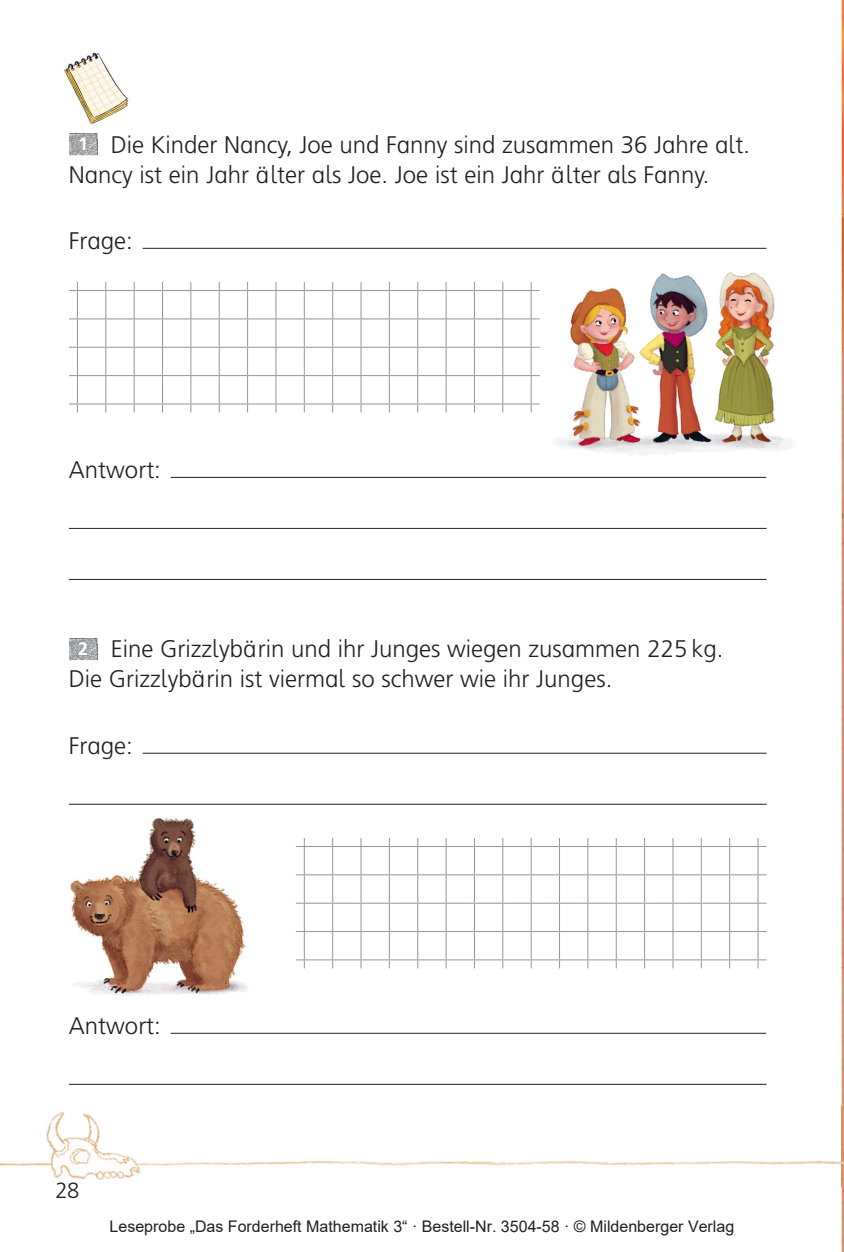
<style>
.page{position:relative;width:844px;height:1252px;background:#fff}
.page>*{position:absolute;margin:0;border:0;box-sizing:border-box;transform-origin:0 0}
.t1{font:300 24px/30px "Frutiger SB";color:#231f20}
.t2{font:300 22px "Frutiger SB";color:#231f20}
.t3{font:16px "Arial";color:#231f20}
.s1{font-weight:700;font-size:18px;color:#fff}
</style>
<div class="page">
<img style="left:841px;top:0;width:3px;height:1252px">
<img style="left:0;top:1107px;width:844px;height:79px">
<img style="left:556px;top:272px;width:232px;height:183px">
<img style="left:69px;top:803px;width:233px;height:192px">
<img style="left:69px;top:133px;width:29px;height:22px">
<hr style="left:143px;top:248px;width:623px;height:1px;background:#231f20">
<hr style="left:69px;top:290px;width:37px;height:1px;background:#939598">
<hr style="left:69px;top:318px;width:37px;height:1px;background:#939598">
<hr style="left:69px;top:347px;width:37px;height:1px;background:#939598">
<hr style="left:69px;top:375px;width:37px;height:1px;background:#939598">
<hr style="left:69px;top:403px;width:37px;height:1px;background:#939598">
<svg style="left:77px;top:282px;width:1px;height:130px"></svg>
<svg style="left:105px;top:282px;width:434px;height:130px"></svg>
<hr style="left:171px;top:477px;width:595px;height:1px;background:#231f20">
<hr style="left:69px;top:528px;width:697px;height:1px;background:#231f20">
<hr style="left:69px;top:579px;width:697px;height:1px;background:#231f20">
<img style="left:69px;top:638px;width:29px;height:22px">
<hr style="left:143px;top:753px;width:623px;height:1px;background:#231f20">
<hr style="left:69px;top:804px;width:697px;height:1px;background:#231f20">
<hr style="left:296px;top:846px;width:37px;height:1px;background:#939598">
<hr style="left:296px;top:874px;width:37px;height:1px;background:#939598">
<hr style="left:296px;top:903px;width:37px;height:1px;background:#939598">
<hr style="left:296px;top:931px;width:37px;height:1px;background:#939598">
<hr style="left:296px;top:959px;width:37px;height:1px;background:#939598">
<svg style="left:304px;top:838px;width:1px;height:130px"></svg>
<svg style="left:332px;top:838px;width:434px;height:130px"></svg>
<hr style="left:171px;top:1033px;width:595px;height:1px;background:#231f20">
<hr style="left:69px;top:1084px;width:697px;height:1px;background:#231f20">
<img style="left:64px;top:52px;width:65px;height:72px">
<p class="t1" style="left:69px;top:131px;width:682px;text-indent:9px"><span class="s1">1</span> Die Kinder Nancy, Joe und Fanny sind zusammen 36 Jahre alt.<br>Nancy ist ein Jahr älter als Joe. Joe ist ein Jahr älter als Fanny.</p>
<p class="t1" style="left:69px;top:227px;width:66px">Frage:</p>
<p class="t1" style="left:69px;top:456px;width:94px">Antwort:</p>
<p class="t1" style="left:69px;top:635px;width:656px;text-indent:9px"><span class="s1">2</span> Eine Grizzlybärin und ihr Junges wiegen zusammen 225 kg.<br>Die Grizzlybärin ist viermal so schwer wie ihr Junges.</p>
<p class="t1" style="left:69px;top:731px;width:66px">Frage:</p>
<p class="t1" style="left:69px;top:1011px;width:94px">Antwort:</p>
<p class="t2" style="left:56px;top:1180px;width:25px">28</p>
<p class="t3" style="left:110px;top:1218px;width:626px">Leseprobe „Das Forderheft Mathematik 3“ · Bestell-Nr. 3504-58 · © Mildenberger Verlag</p>
</div>
